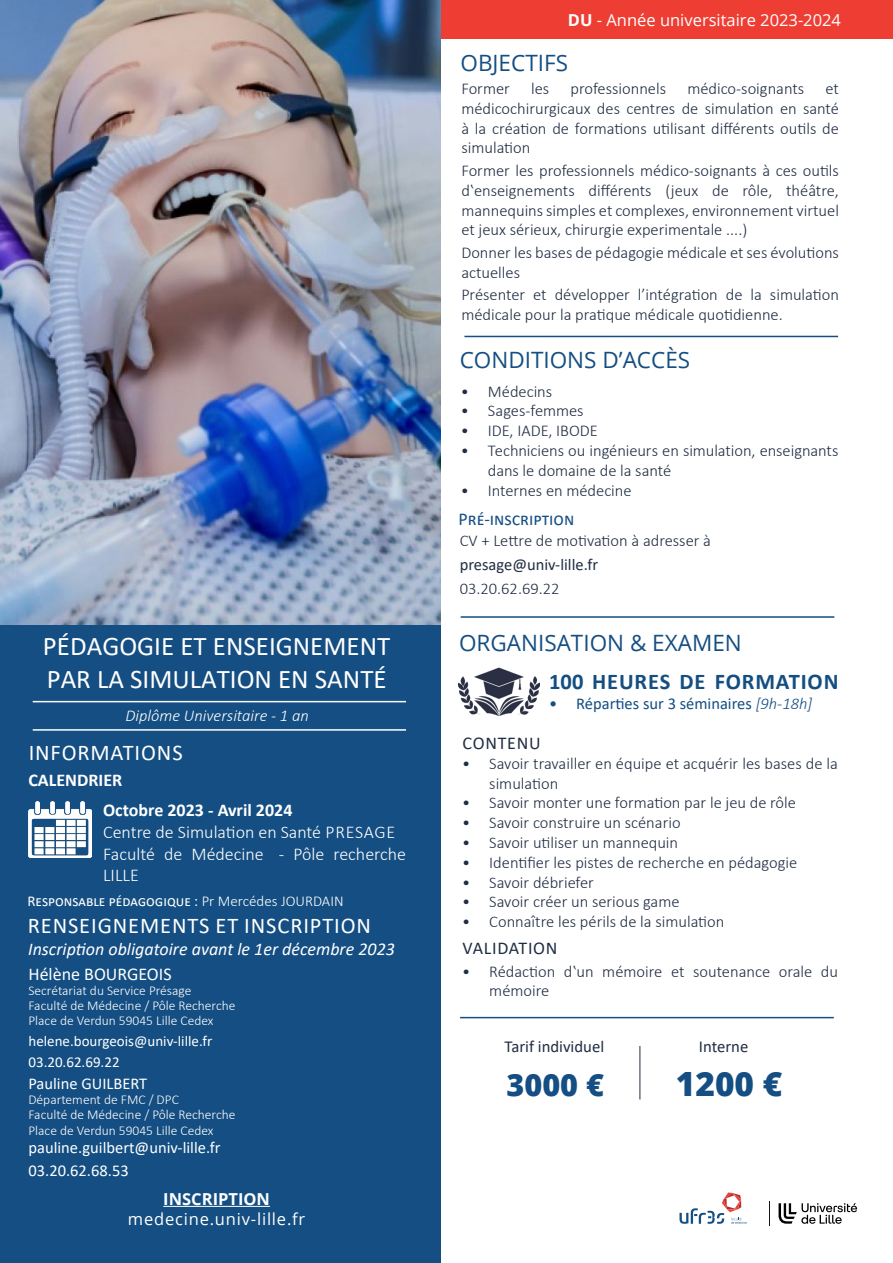
<style>
.page{position:relative;width:893px;height:1263px;background:#fff}
.page>*{position:absolute;margin:0;border:0;box-sizing:border-box;transform-origin:0 0}
.prix{font:800 33.45px "Open Sans";color:#144e82}
.prix-2{font:800 30.6px "Open Sans";color:#144e82}
.TITRE_FORMATION{font:27px/32.4px "Calibri";color:#fff}
.titre_description{font:22.5px "Open Sans";color:#144e82}
.t1{font:22.5px "Calibri";letter-spacing:.04em;color:#fff}
.t2{font:700 22.5px "Calibri";letter-spacing:.04em;color:#144e82}
.t3{font:300 18px/21.6px "Calibri";color:#fff}
.t4{font:italic 18px "Calibri";color:#fff}
.t5{font:700 18px "Calibri";color:#fff}
.t6{font:18px "Calibri";letter-spacing:.04em;color:#202d42}
.t7{font:18px "Calibri";color:#144e82}
.t8{font:18px "Calibri";color:#fff}
.t9{font:16.65px "Calibri";color:#202d42}
.Paragraphe{font:300 16.5px/19.8px "Calibri";color:#202d42}
.t10{font:16.5px "Calibri";color:#fff}
.t11{font:16.5px "Calibri";color:#144e82}
.t12{font:16.5px "Open Sans";color:#fff}
.t13{font:italic 300 16.5px "Calibri";color:#fff}
.t14{font:16.5px "Open Sans";letter-spacing:.05em;color:#fff}
.t15{font:16.5px "Calibri";color:#202d42}
.t16{font:700 16.5px "Open Sans";color:#fff}
.t17{font:15px "Calibri";color:#fff}
.t18{font:300 13.5px "Calibri";color:#fff}
.s1{font-weight:300}
.s2{font-weight:700}
.s3{font-weight:300;font-style:italic}
</style>
<div class="page">
<div style="left:439px;top:0;width:454px;height:39px;background:#ee3e34"></div>
<div style="left:0;top:624px;width:440px;height:639px;background:#144e82"></div>
<hr style="left:163px;top:1206px;width:107px;height:1px;background:#fff">
<svg style="left:778px;top:1203px;width:79px;height:21px"></svg>
<svg style="left:769px;top:1201px;width:1px;height:25px"></svg>
<svg style="left:679px;top:1192px;width:68px;height:32px"></svg>
<hr style="left:33px;top:729px;width:373px;height:2px;background:#fff">
<hr style="left:33px;top:701px;width:373px;height:1px;background:#fff">
<img style="left:28px;top:801px;width:64px;height:57px">
<hr style="left:461px;top:616px;width:373px;height:2px;background:#144e82">
<hr style="left:464px;top:336px;width:374px;height:1px;background:#144e82">
<hr style="left:460px;top:1017px;width:374px;height:1px;background:#144e82">
<hr style="left:640px;top:1046px;width:1px;height:53px;background:#202d42">
<img style="left:459px;top:668px;width:81px;height:47px">
<img style="left:0;top:0;width:441px;height:624px">
<p class="TITRE_FORMATION" style="left:43px;top:629px;width:349px">PÉDAGOGIE ET ENSEIGNEMENT<br>PAR LA SIMULATION EN SANTÉ</p>
<p class="t13" style="left:126px;top:705px;width:185px">Diplôme Universitaire - 1 an</p>
<p class="t1" style="left:29px;top:737px;width:155px">INFORMATIONS</p>
<p class="t5" style="left:28px;top:767px;width:95px">CALENDRIER</p>
<p class="t5" style="left:103px;top:798px;width:191px">Octobre 2023 - Avril 2024</p>
<p class="t3" style="left:103px;top:821px;width:294px">Centre de Simulation en Santé PRESAGE</p>
<p class="t3" style="left:103px;top:843px;width:304px">Faculté de Médecine - Pôle recherche<br>LILLE</p>
<p class="t17" style="left:28px;top:890px;width:318px">Responsable pédagogique : <span class="s1">Pr Mercédes JOURDAIN</span></p>
<p class="t1" style="left:28px;top:910px;width:345px">RENSEIGNEMENTS ET INSCRIPTION</p>
<p class="t4" style="left:28px;top:937px;width:368px">Inscription obligatoire avant le 1er décembre 2023</p>
<p class="t8" style="left:28px;top:961px;width:145px">Hélène BOURGEOIS</p>
<p class="t18" style="left:28px;top:982px;width:164px">Secrétariat du Service Présage</p>
<p class="t18" style="left:28px;top:997px;width:209px">Faculté de Médecine / Pôle Recherche</p>
<p class="t18" style="left:28px;top:1012px;width:187px">Place de Verdun 59045 Lille Cedex</p>
<p class="t17" style="left:28px;top:1030px;width:185px">helene.bourgeois@univ-lille.fr</p>
<p class="t17" style="left:28px;top:1051px;width:93px">03.20.62.69.22</p>
<p class="t10" style="left:28px;top:1072px;width:120px">Pauline GUILBERT</p>
<p class="t18" style="left:28px;top:1091px;width:152px">Département de FMC / DPC</p>
<p class="t18" style="left:28px;top:1106px;width:209px">Faculté de Médecine / Pôle Recherche</p>
<p class="t18" style="left:28px;top:1122px;width:187px">Place de Verdun 59045 Lille Cedex</p>
<p class="t10" style="left:28px;top:1136px;width:194px">pauline.guilbert@univ-lille.fr</p>
<p class="t10" style="left:28px;top:1159px;width:102px">03.20.62.68.53</p>
<p class="t16" style="left:163px;top:1187px;width:108px">INSCRIPTION</p>
<p class="t14" style="left:128px;top:1207px;width:179px">medecine.univ-lille.fr</p>
<p class="t12" style="left:568px;top:9px;width:275px"><span class="s2">DU</span> - Année universitaire 2023-2024</p>
<p class="titre_description" style="left:460px;top:47px;width:109px">OBJECTIFS</p>
<p class="Paragraphe" style="left:461px;top:78px;width:50px">Former</p>
<p class="Paragraphe" style="left:531px;top:78px;width:20px">les</p>
<p class="Paragraphe" style="left:571px;top:78px;width:97px">professionnels</p>
<p class="Paragraphe" style="left:687px;top:78px;width:118px">médico-soignants</p>
<p class="Paragraphe" style="left:461px;top:78px;width:379px;text-align:justify;text-indent:364px">et médicochirurgicaux des centres de simulation en santé à la création de formations utilisant différents outils de simulation</p>
<p class="Paragraphe" style="left:461px;top:160px;width:379px;text-align:justify">Former les professionnels médico-soignants à ces outils d‛enseignements différents (jeux de rôle, théâtre, mannequins simples et complexes, environnement virtuel et jeux sérieux, chirurgie experimentale ....)</p>
<p class="Paragraphe" style="left:461px;top:242px;width:379px">Donner les bases de pédagogie médicale et ses évolutions</p>
<p class="Paragraphe" style="left:461px;top:262px;width:60px">actuelles</p>
<p class="Paragraphe" style="left:461px;top:285px;width:379px">Présenter et développer l’intégration de la simulation médicale pour la pratique médicale quotidienne.</p>
<p class="titre_description" style="left:460px;top:344px;width:232px">CONDITIONS D’ACCÈS</p>
<p class="Paragraphe" style="left:461px;top:381px;width:93px">• Médecins</p>
<p class="Paragraphe" style="left:461px;top:401px;width:124px">• Sages-femmes</p>
<p class="Paragraphe" style="left:461px;top:421px;width:138px">• IDE, IADE, IBODE</p>
<p class="Paragraphe" style="left:488px;top:440px;width:352px;text-indent:-27px">• Techniciens ou ingénieurs en simulation, enseignants dans le domaine de la santé</p>
<p class="Paragraphe" style="left:461px;top:480px;width:172px">• Internes en médecine</p>
<p class="t7" style="left:459px;top:506px;width:117px">Pré-inscription</p>
<p class="Paragraphe" style="left:460px;top:530px;width:253px">CV + Lettre de motivation à adresser à</p>
<p class="t15" style="left:460px;top:553px;width:140px">presage@univ-lille.fr</p>
<p class="Paragraphe" style="left:460px;top:578px;width:101px">03.20.62.69.22</p>
<p class="titre_description" style="left:459px;top:627px;width:284px">ORGANISATION &amp; EXAMEN</p>
<p class="t2" style="left:549px;top:666px;width:291px">100 HEURES DE FORMATION</p>
<p class="t11" style="left:549px;top:692px;width:265px">• Réparties sur 3 séminaires <span class="s3">[9h-18h]</span></p>
<p class="t6" style="left:463px;top:730px;width:79px">CONTENU</p>
<p class="Paragraphe" style="left:489px;top:753px;width:350px;text-indent:-27px">• Savoir travailler en équipe et acquérir les bases de la simulation</p>
<p class="Paragraphe" style="left:462px;top:793px;width:335px">• Savoir monter une formation par le jeu de rôle</p>
<p class="Paragraphe" style="left:462px;top:813px;width:220px">• Savoir construire un scénario</p>
<p class="Paragraphe" style="left:462px;top:832px;width:217px">• Savoir utiliser un mannequin</p>
<p class="Paragraphe" style="left:462px;top:852px;width:337px">• Identifier les pistes de recherche en pédagogie</p>
<p class="Paragraphe" style="left:462px;top:872px;width:133px">• Savoir débriefer</p>
<p class="Paragraphe" style="left:462px;top:892px;width:219px">• Savoir créer un serious game</p>
<p class="Paragraphe" style="left:462px;top:912px;width:264px">• Connaître les périls de la simulation</p>
<p class="t6" style="left:463px;top:936px;width:96px">VALIDATION</p>
<p class="Paragraphe" style="left:489px;top:961px;width:350px;text-indent:-27px">• Rédaction d‛un mémoire et soutenance orale du mémoire</p>
<p class="t9" style="left:504px;top:1035px;width:101px">Tarif individuel</p>
<p class="prix-2" style="left:506px;top:1061px;width:99px">3000 €</p>
<p class="t9" style="left:699px;top:1035px;width:51px">Interne</p>
<p class="prix" style="left:676px;top:1058px;width:108px">1200 €</p>
</div>
